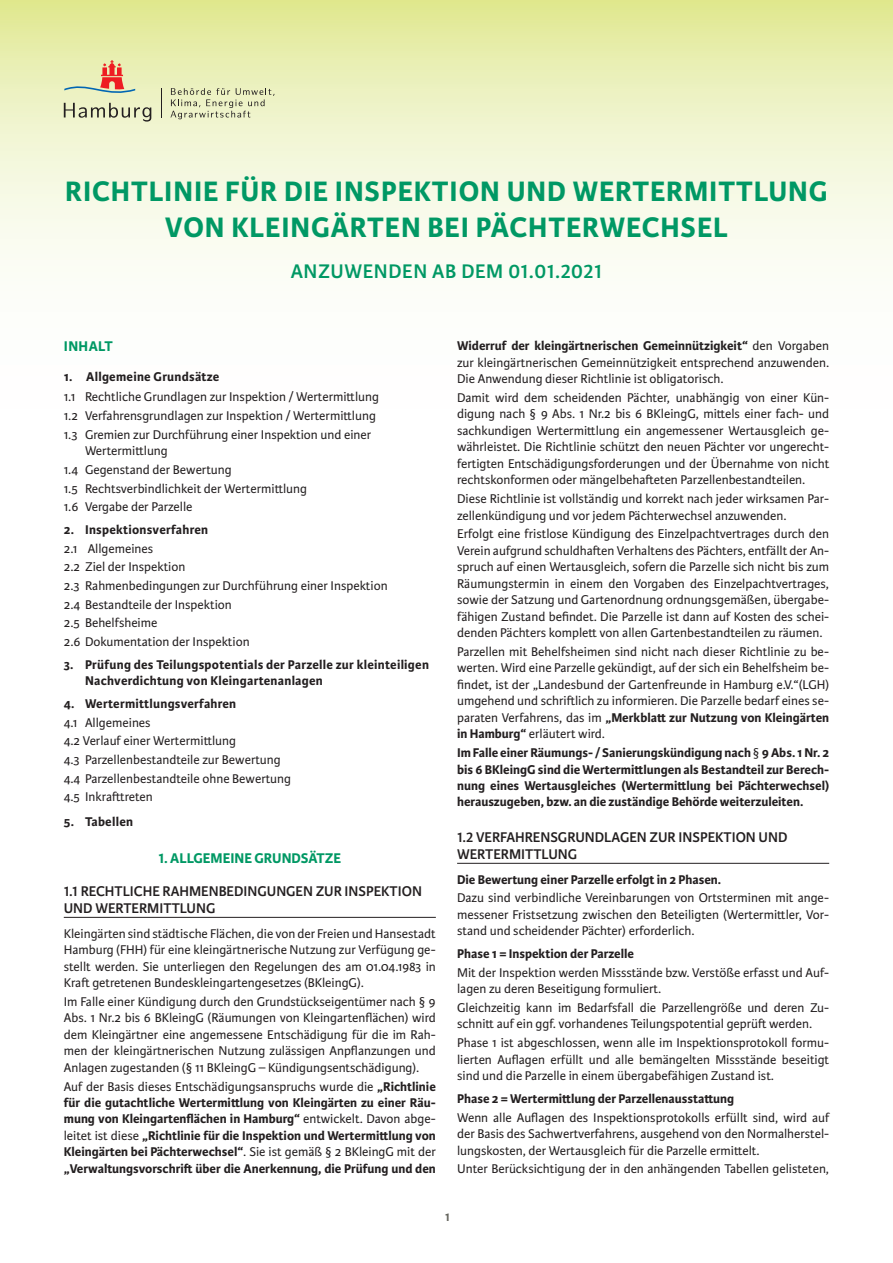
<style>
.page{position:relative;width:893px;height:1263px;background:#fff}
.page>*{position:absolute;margin:0;border:0;box-sizing:border-box;transform-origin:0 0}
.t1{font:700 30px/36px "Karmina Sans";letter-spacing:.03em;color:#009864;text-align:center}
.t2{font:600 21px "Karmina Sans";letter-spacing:.03em;color:#009864}
.t3{font:600 15px/16.5px "Karmina Sans";color:#231f20}
.t4{font:700 15px "Karmina Sans";color:#009864}
.t5{font:13.5px/16.5px "Karmina Sans";color:#231f20;text-align:justify}
.t6{font:700 13.5px/16.5px "Karmina Sans";color:#231f20;text-align:justify}
.t7{font:700 13.5px/16.5px "Karmina Sans";letter-spacing:.02em;color:#231f20}
.t8{font:700 12px "Karmina Sans";color:#63635c}
.s1{font-weight:400}
.s2{font-weight:700}
</style>
<div class="page">
<svg style="left:0;top:0;width:893px;height:272px;background:#f0f4cd"></svg>
<hr style="left:64px;top:917px;width:372px;height:1px;background:#231f20">
<hr style="left:457px;top:863px;width:372px;height:1px;background:#231f20">
<svg style="left:64px;top:103px;width:87px;height:19px;background:#c5c8a8"></svg>
<svg style="left:64px;top:60px;width:71px;height:34px;background:#dfc8a1"></svg>
<svg style="left:170px;top:88px;width:105px;height:31px;background:#d3d7b1"></svg>
<hr style="left:161px;top:88px;width:1px;height:30px;background:#231f20">
<h1 class="t1" style="left:65px;top:174px;width:764px">RICHTLINIE FÜR DIE INSPEKTION UND WERTERMITTLUNG<br>VON KLEINGÄRTEN BEI PÄCHTERWECHSEL</h1>
<h2 class="t2" style="left:291px;top:260px;width:313px">ANZUWENDEN AB DEM 01.01.2021</h2>
<p class="t4" style="left:64px;top:338px;width:51px">INHALT</p>
<p class="t7" style="left:64px;top:368px;width:157px">1. Allgemeine Grundsätze</p>
<p class="t5" style="left:64px;top:388px;width:317px;line-height:18.6px;text-align:left">1.1 Rechtliche Grundlagen zur Inspektion / Wertermittlung<br>1.2 Verfahrensgrundlagen zur Inspektion / Wertermittlung<br>1.3 Gremien zur Durchführung einer Inspektion und einer</p>
<p class="t5" style="left:64px;top:442px;width:245px;line-height:18.6px;text-align:left;text-indent:21px">Wertermittlung<br>1.4 Gegenstand der Bewertung<br>1.5 Rechtsverbindlichkeit der Wertermittlung<br>1.6 Vergabe der Parzelle</p>
<p class="t7" style="left:64px;top:522px;width:146px">2. Inspektionsverfahren</p>
<p class="t5" style="left:64px;top:539px;width:325px;line-height:18.6px;text-align:left">2.1 Allgemeines<br>2.2 Ziel der Inspektion<br>2.3 Rahmenbedingungen zur Durchführung einer Inspektion<br>2.4 Bestandteile der Inspektion<br>2.5 Behelfsheime<br>2.6 Dokumentation der Inspektion</p>
<p class="t7" style="left:85px;top:656px;width:345px;text-indent:-21px">3. Prüfung des Teilungspotentials der Parzelle zur kleinteiligen<br>Nachverdichtung von Kleingartenanlagen</p>
<p class="t7" style="left:64px;top:696px;width:174px">4. Wertermittlungsverfahren</p>
<p class="t5" style="left:64px;top:713px;width:229px;line-height:18.6px;text-align:left">4.1 Allgemeines<br>4.2 Verlauf einer Wertermittlung<br>4.3 Parzellenbestandteile zur Bewertung<br>4.4 Parzellenbestandteile ohne Bewertung<br>4.5 Inkrafttreten</p>
<p class="t7" style="left:64px;top:813px;width:71px">5. Tabellen</p>
<p class="t4" style="left:159px;top:849px;width:184px">1. ALLGEMEINE GRUNDSÄTZE</p>
<p class="t3" style="left:64px;top:883px;width:360px">1.1 RECHTLICHE RAHMENBEDINGUNGEN ZUR INSPEKTION<br>UND WERTERMITTLUNG</p>
<p class="t5" style="left:64px;top:925px;width:374px">Kleingärten sind städtische Flächen, die von der Freien und Hansestadt Hamburg (FHH) für eine kleingärtnerische Nutzung zur Verfügung ge&shy;stellt werden. Sie unterliegen den Regelungen des am 01.04.1983 in Kraft getretenen Bundeskleingartengesetzes (BKleingG).</p>
<p class="t5" style="left:64px;top:993px;width:374px">Im Falle einer Kündigung durch den Grundstückseigentümer nach § 9<br>Abs. 1 Nr.2 bis 6 BKleingG (Räumungen von Kleingartenflächen) wird dem Kleingärtner eine angemessene Entschädigung für die im Rah&shy;men der kleingärtnerischen Nutzung zulässigen Anpflanzungen und Anlagen zugestanden (§ 11 BKleingG – Kündigungsentschädigung).</p>
<p class="t6" style="left:64px;top:1078px;width:374px"><span class="s1">Auf der Basis dieses Entschädigungsanspruchs wurde die</span> „Richtlinie für die gutachtliche Wertermittlung von Kleingärten zu einer Räu&shy;mung von Kleingartenflächen in Hamburg“ <span class="s1">entwickelt. Davon abge&shy;leitet ist diese</span> „Richtlinie für die Inspektion und Wertermittlung von Kleingärten bei Pächterwechsel“<span class="s1">. Sie ist gemäß § 2 BKleingG mit der </span>„Verwaltungsvorschrift über die Anerkennung, die Prüfung und den</p>
<p class="t5" style="left:457px;top:338px;width:374px"><span class="s2">Widerruf der kleingärtnerischen Gemeinnützigkeit“</span> den Vorgaben zur kleingärtnerischen Gemeinnützigkeit entsprechend anzuwenden.<br>Die Anwendung dieser Richtlinie ist obligatorisch.</p>
<p class="t5" style="left:457px;top:390px;width:374px">Damit wird dem scheidenden Pächter, unabhängig von einer Kün&shy;digung nach § 9 Abs. 1 Nr.2 bis 6 BKleingG, mittels einer fach- und sachkundigen Wertermittlung ein angemessener Wertausgleich ge&shy;währleistet. Die Richtlinie schützt den neuen Pächter vor ungerecht&shy;fertigten Entschädigungsforderungen und der Übernahme von nicht rechtskonformen oder mängelbehafteten Parzellenbestandteilen.</p>
<p class="t5" style="left:457px;top:491px;width:374px">Diese Richtlinie ist vollständig und korrekt nach jeder wirksamen Par&shy;zellenkündigung und vor jedem Pächterwechsel anzuwenden.</p>
<p class="t5" style="left:457px;top:526px;width:374px">Erfolgt eine fristlose Kündigung des Einzelpachtvertrages durch den Verein aufgrund schuldhaften Verhaltens des Pächters, entfällt der An&shy;spruch auf einen Wertausgleich, sofern die Parzelle sich nicht bis zum Räumungstermin in einem den Vorgaben des Einzelpachtvertrages, sowie der Satzung und Gartenordnung ordnungsgemäßen, übergabe&shy;fähigen Zustand befindet. Die Parzelle ist dann auf Kosten des schei&shy;denden Pächters komplett von allen Gartenbestandteilen zu räumen.</p>
<p class="t5" style="left:457px;top:643px;width:374px">Parzellen mit Behelfsheimen sind nicht nach dieser Richtlinie zu be&shy;werten. Wird eine Parzelle gekündigt, auf der sich ein Behelfsheim be&shy;findet, ist der „Landesbund der Gartenfreunde in Hamburg e.V.“(LGH) umgehend und schriftlich zu informieren. Die Parzelle bedarf eines se&shy;paraten Verfahrens, das im <span class="s2">„Merkblatt zur Nutzung von Kleingärten in Hamburg“</span> erläutert wird.</p>
<p class="t6" style="left:457px;top:745px;width:374px">Im Falle einer Räumungs- / Sanierungskündigung nach <span class="s1">§</span> 9 Abs. 1 Nr. 2 bis 6 BKleingG sind die Wertermittlungen als Bestandteil zur Berech&shy;nung eines Wertausgleiches (Wertermittlung bei Pächterwechsel) herauszugeben, bzw. an die zuständige Behörde weiterzuleiten.</p>
<p class="t3" style="left:457px;top:829px;width:332px">1.2 VERFAHRENSGRUNDLAGEN ZUR INSPEKTION UND<br>WERTERMITTLUNG</p>
<p class="t6" style="left:457px;top:871px;width:265px">Die Bewertung einer Parzelle erfolgt in 2 Phasen.</p>
<p class="t5" style="left:457px;top:890px;width:374px">Dazu sind verbindliche Vereinbarungen von Ortsterminen mit ange&shy;messener Fristsetzung zwischen den Beteiligten (Wertermittler, Vor&shy;stand und scheidender Pächter) erforderlich.</p>
<p class="t6" style="left:457px;top:946px;width:178px">Phase 1 = Inspektion der Parzelle</p>
<p class="t5" style="left:457px;top:964px;width:374px">Mit der Inspektion werden Missstände bzw. Verstöße erfasst und Auf&shy;lagen zu deren Beseitigung formuliert.</p>
<p class="t5" style="left:457px;top:999px;width:374px">Gleichzeitig kann im Bedarfsfall die Parzellengröße und deren Zu&shy;schnitt auf ein ggf. vorhandenes Teilungspotential geprüft werden.</p>
<p class="t5" style="left:457px;top:1035px;width:374px">Phase 1 ist abgeschlossen, wenn alle im Inspektionsprotokoll formu&shy;lierten Auflagen erfüllt und alle bemängelten Missstände beseitigt sind und die Parzelle in einem übergabefähigen Zustand ist.</p>
<p class="t6" style="left:457px;top:1090px;width:279px">Phase 2 = Wertermittlung der Parzellenausstattung</p>
<p class="t5" style="left:457px;top:1109px;width:374px">Wenn alle Auflagen des Inspektionsprotokolls erfüllt sind, wird auf der Basis des Sachwertverfahrens, ausgehend von den Normalherstel&shy;lungskosten, der Wertausgleich für die Parzelle ermittelt.</p>
<p class="t5" style="left:457px;top:1161px;width:374px">Unter Berücksichtigung der in den anhängenden Tabellen gelisteten,</p>
<p class="t8" style="left:445px;top:1210px;width:6px">1</p>
</div>
